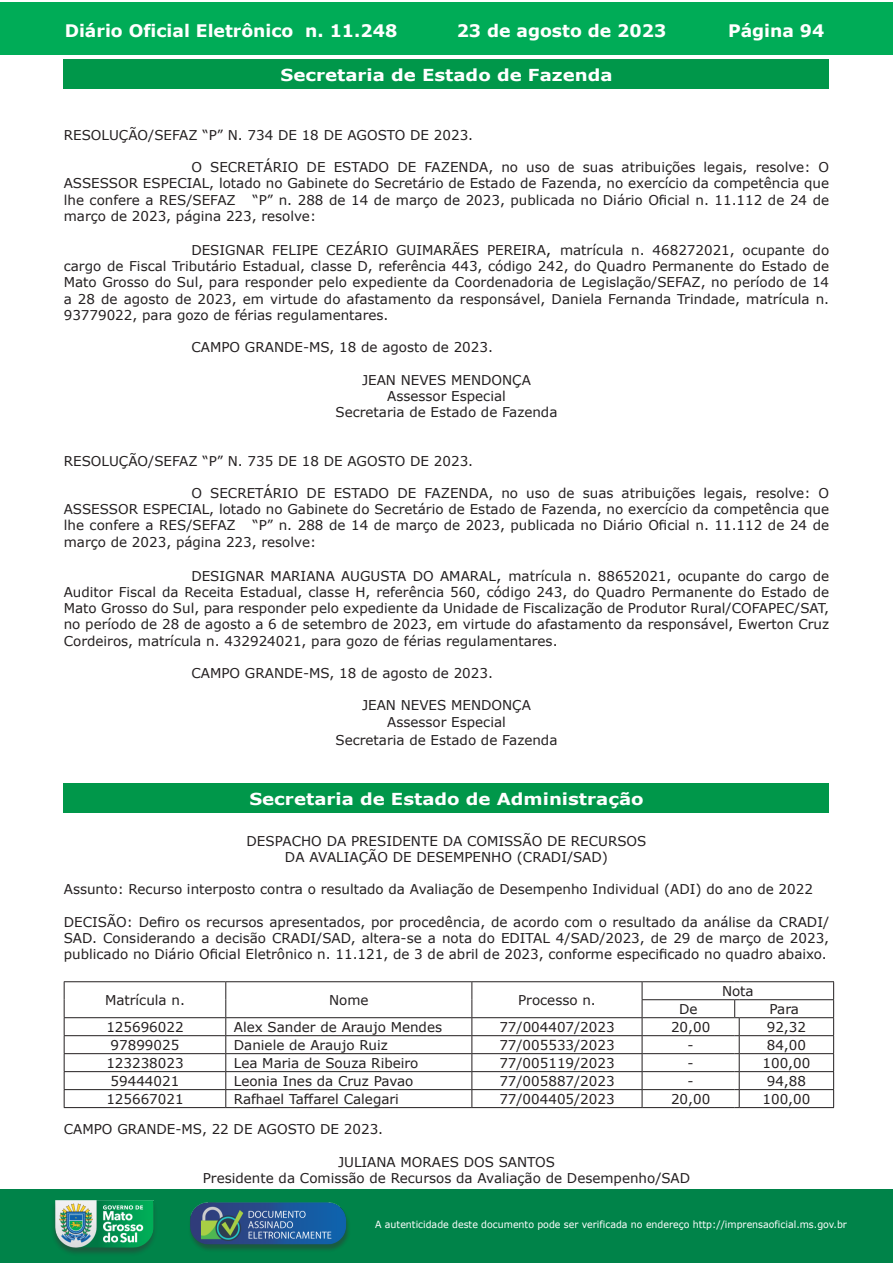
<style>
.page{position:relative;width:893px;height:1263px;background:#fff}
.page>*{position:absolute;margin:0;border:0;box-sizing:border-box;transform-origin:0 0}
.t1{font:700 17.25px "Verdana";color:#fff}
.t2{font:700 16.5px "Verdana";color:#fff;scale:1.1 1}
.t3{font:13.5px/16.2px "Verdana";color:#231f20;text-align:justify}
.t4{font:9.9px "Verdana";color:#fff;scale:.95 1}
.s1{font-size:15px}
</style>
<div class="page">
<div style="left:0;top:2px;width:893px;height:53px;background:#00ac57"></div>
<div style="left:1px;top:1189px;width:892px;height:74px;background:#008349"></div>
<img style="left:49px;top:1198px;width:111px;height:61px">
<img style="left:185px;top:1201px;width:168px;height:54px">
<div style="left:64px;top:60px;width:765px;height:29px;background:#00974a"></div>
<div style="left:64px;top:783px;width:765px;height:30px;background:#00974a"></div>
<hr style="left:64px;top:981px;width:162px;height:1px;background:#231f20">
<hr style="left:226px;top:981px;width:246px;height:1px;background:#231f20">
<hr style="left:472px;top:981px;width:170px;height:1px;background:#231f20">
<hr style="left:642px;top:981px;width:93px;height:1px;background:#231f20">
<hr style="left:739px;top:981px;width:95px;height:1px;background:#231f20">
<hr style="left:642px;top:999px;width:93px;height:1px;background:#231f20">
<hr style="left:739px;top:999px;width:95px;height:1px;background:#231f20">
<hr style="left:64px;top:1017px;width:162px;height:1px;background:#231f20">
<hr style="left:226px;top:1017px;width:246px;height:1px;background:#231f20">
<hr style="left:472px;top:1017px;width:170px;height:1px;background:#231f20">
<hr style="left:642px;top:1017px;width:93px;height:1px;background:#231f20">
<hr style="left:739px;top:1017px;width:95px;height:1px;background:#231f20">
<hr style="left:64px;top:1035px;width:162px;height:1px;background:#231f20">
<hr style="left:226px;top:1035px;width:246px;height:1px;background:#231f20">
<hr style="left:472px;top:1035px;width:170px;height:1px;background:#231f20">
<hr style="left:642px;top:1035px;width:93px;height:1px;background:#231f20">
<hr style="left:739px;top:1035px;width:95px;height:1px;background:#231f20">
<hr style="left:64px;top:1053px;width:162px;height:1px;background:#231f20">
<hr style="left:226px;top:1053px;width:246px;height:1px;background:#231f20">
<hr style="left:472px;top:1053px;width:170px;height:1px;background:#231f20">
<hr style="left:642px;top:1053px;width:93px;height:1px;background:#231f20">
<hr style="left:739px;top:1053px;width:95px;height:1px;background:#231f20">
<hr style="left:64px;top:1071px;width:162px;height:1px;background:#231f20">
<hr style="left:226px;top:1071px;width:246px;height:1px;background:#231f20">
<hr style="left:472px;top:1071px;width:170px;height:1px;background:#231f20">
<hr style="left:642px;top:1071px;width:93px;height:1px;background:#231f20">
<hr style="left:739px;top:1071px;width:95px;height:1px;background:#231f20">
<hr style="left:64px;top:1089px;width:162px;height:1px;background:#231f20">
<svg style="left:64px;top:982px;width:1px;height:125px"></svg>
<hr style="left:226px;top:1089px;width:246px;height:1px;background:#231f20">
<svg style="left:225px;top:982px;width:1px;height:125px"></svg>
<hr style="left:472px;top:1089px;width:170px;height:1px;background:#231f20">
<svg style="left:471px;top:982px;width:1px;height:125px"></svg>
<hr style="left:642px;top:1089px;width:93px;height:1px;background:#231f20">
<svg style="left:642px;top:982px;width:1px;height:125px"></svg>
<hr style="left:739px;top:1089px;width:95px;height:1px;background:#231f20">
<svg style="left:833px;top:982px;width:1px;height:125px"></svg>
<hr style="left:64px;top:1107px;width:162px;height:1px;background:#231f20">
<hr style="left:226px;top:1107px;width:246px;height:1px;background:#231f20">
<hr style="left:472px;top:1107px;width:170px;height:1px;background:#231f20">
<hr style="left:642px;top:1107px;width:93px;height:1px;background:#231f20">
<svg style="left:734px;top:999px;width:6px;height:109px"></svg>
<hr style="left:739px;top:1107px;width:95px;height:1px;background:#231f20">
<p class="t1" style="left:65px;top:18px;width:334px">Diário Oficial Eletrônico n. 11.248</p>
<p class="t1" style="left:457px;top:18px;width:211px">23 de agosto de 2023</p>
<p class="t1" style="left:728px;top:18px;width:98px">Página 94</p>
<p class="t2" style="left:280px;top:63px;width:303px">Secretaria de Estado de Fazenda</p>
<p class="t3" style="left:64px;top:127px;width:411px">RESOLUÇÃO/SEFAZ “P” N. 734 DE 18 DE AGOSTO DE 2023.</p>
<p class="t3" style="left:64px;top:159px;width:767px;text-indent:128px">O SECRETÁRIO DE ESTADO DE FAZENDA, no uso de suas atribuições legais, resolve: O ASSESSOR ESPECIAL, lotado no Gabinete do Secretário de Estado de Fazenda, no exercício da competência que lhe confere a RES/SEFAZ “P” n. 288 de 14 de março de 2023, publicada no Diário Oficial n. 11.112 de 24 de março de 2023, página 223, resolve:</p>
<p class="t3" style="left:64px;top:242px;width:767px;text-indent:128px">DESIGNAR FELIPE CEZÁRIO GUIMARÃES PEREIRA<span class="s1">,</span> matrícula n. 468272021, ocupante do cargo de Fiscal Tributário Estadual, classe D, referência 443, código 242, do Quadro Permanente do Estado de Mato Grosso do Sul, para responder pelo expediente da Coordenadoria de Legislação/SEFAZ, no período de 14 a 28 de agosto de 2023, em virtude do afastamento da responsável, Daniela Fernanda Trindade, matrícula n.<br>93779022, para gozo de férias regulamentares.</p>
<p class="t3" style="left:191px;top:339px;width:303px">CAMPO GRANDE-MS, 18 de agosto de 2023.</p>
<p class="t3" style="left:336px;top:371px;width:223px;text-align:center">JEAN NEVES MENDONÇA<br>Assessor Especial<br>Secretaria de Estado de Fazenda</p>
<p class="t3" style="left:64px;top:452px;width:411px">RESOLUÇÃO/SEFAZ “P” N. 735 DE 18 DE AGOSTO DE 2023.</p>
<p class="t3" style="left:64px;top:485px;width:767px;text-indent:128px">O SECRETÁRIO DE ESTADO DE FAZENDA, no uso de suas atribuições legais, resolve: O ASSESSOR ESPECIAL, lotado no Gabinete do Secretário de Estado de Fazenda, no exercício da competência que lhe confere a RES/SEFAZ “P” n. 288 de 14 de março de 2023, publicada no Diário Oficial n. 11.112 de 24 de março de 2023, página 223, resolve:</p>
<p class="t3" style="left:64px;top:568px;width:767px;text-indent:128px">DESIGNAR MARIANA AUGUSTA DO AMARAL<span class="s1">,</span> matrícula n. 88652021, ocupante do cargo de Auditor Fiscal da Receita Estadual, classe H, referência 560, código 243, do Quadro Permanente do Estado de Mato Grosso do Sul, para responder pelo expediente da Unidade de Fiscalização de Produtor Rural/COFAPEC/SAT, no período de 28 de agosto a 6 de setembro de 2023, em virtude do afastamento da responsável, Ewerton Cruz Cordeiros, matrícula n. 432924021, para gozo de férias regulamentares.</p>
<p class="t3" style="left:191px;top:665px;width:303px">CAMPO GRANDE-MS, 18 de agosto de 2023.</p>
<p class="t3" style="left:362px;top:697px;width:170px;text-align:center">JEAN NEVES MENDONÇA<br>Assessor Especial</p>
<p class="t3" style="left:335px;top:731px;width:223px">Secretaria de Estado de Fazenda</p>
<p class="t2" style="left:249px;top:787px;width:360px">Secretaria de Estado de Administração</p>
<p class="t3" style="left:246px;top:833px;width:401px;text-align:center">DESPACHO DA PRESIDENTE DA COMISSÃO DE RECURSOS<br>DA AVALIAÇÃO DE DESEMPENHO (CRADI/SAD)</p>
<p class="t3" style="left:64px;top:881px;width:751px">Assunto: Recurso interposto contra o resultado da Avaliação de Desempenho Individual (ADI) do ano de 2022</p>
<p class="t3" style="left:64px;top:914px;width:767px">DECISÃO: Defiro os recursos apresentados, por procedência, de acordo com o resultado da análise da CRADI/ SAD. Considerando a decisão CRADI/SAD, altera-se a nota do EDITAL 4/SAD/2023, de 29 de março de 2023, publicado no Diário Oficial Eletrônico n. 11.121, de 3 de abril de 2023, conforme especificado no quadro abaixo.</p>
<p class="t3" style="left:105px;top:992px;width:81px">Matrícula n.</p>
<p class="t3" style="left:329px;top:992px;width:41px">Nome</p>
<p class="t3" style="left:518px;top:992px;width:79px">Processo n.</p>
<p class="t3" style="left:722px;top:983px;width:33px">Nota</p>
<p class="t3" style="left:679px;top:1001px;width:20px">De</p>
<p class="t3" style="left:769px;top:1001px;width:31px">Para</p>
<p class="t3" style="left:106px;top:1019px;width:79px">125696022</p>
<p class="t3" style="left:234px;top:1019px;width:210px">Alex Sander de Araujo Mendes</p>
<p class="t3" style="left:499px;top:1019px;width:117px">77/004407/2023</p>
<p class="t3" style="left:671px;top:1019px;width:41px">20,00</p>
<p class="t3" style="left:767px;top:1019px;width:41px">92,32</p>
<p class="t3" style="left:111px;top:1037px;width:70px">97899025</p>
<p class="t3" style="left:234px;top:1037px;width:156px">Daniele de Araujo Ruiz</p>
<p class="t3" style="left:499px;top:1037px;width:117px">77/005533/2023</p>
<p class="t3" style="left:688px;top:1037px;width:8px">-</p>
<p class="t3" style="left:767px;top:1037px;width:41px">84,00</p>
<p class="t3" style="left:106px;top:1055px;width:79px">123238023</p>
<p class="t3" style="left:234px;top:1055px;width:186px">Lea Maria de Souza Ribeiro</p>
<p class="t3" style="left:499px;top:1055px;width:117px">77/005119/2023</p>
<p class="t3" style="left:688px;top:1055px;width:8px">-</p>
<p class="t3" style="left:762px;top:1055px;width:49px">100,00</p>
<p class="t3" style="left:111px;top:1073px;width:70px">59444021</p>
<p class="t3" style="left:234px;top:1073px;width:181px">Leonia Ines da Cruz Pavao</p>
<p class="t3" style="left:499px;top:1073px;width:117px">77/005887/2023</p>
<p class="t3" style="left:688px;top:1073px;width:8px">-</p>
<p class="t3" style="left:767px;top:1073px;width:41px">94,88</p>
<p class="t3" style="left:106px;top:1091px;width:79px">125667021</p>
<p class="t3" style="left:234px;top:1091px;width:167px">Rafhael Taffarel Calegari</p>
<p class="t3" style="left:499px;top:1091px;width:117px">77/004405/2023</p>
<p class="t3" style="left:671px;top:1091px;width:41px">20,00</p>
<p class="t3" style="left:762px;top:1091px;width:49px">100,00</p>
<p class="t3" style="left:64px;top:1121px;width:321px">CAMPO GRANDE-MS, 22 DE AGOSTO DE 2023.</p>
<p class="t3" style="left:203px;top:1154px;width:489px;text-align:center">JULIANA MORAES DOS SANTOS<br>Presidente da Comissão de Recursos da Avaliação de Desempenho/SAD</p>
<p class="t4" style="left:375px;top:1218px;width:498px">A autenticidade deste documento pode ser verificada no endereço http://imprensaoficial.ms.gov.br</p>
</div>
